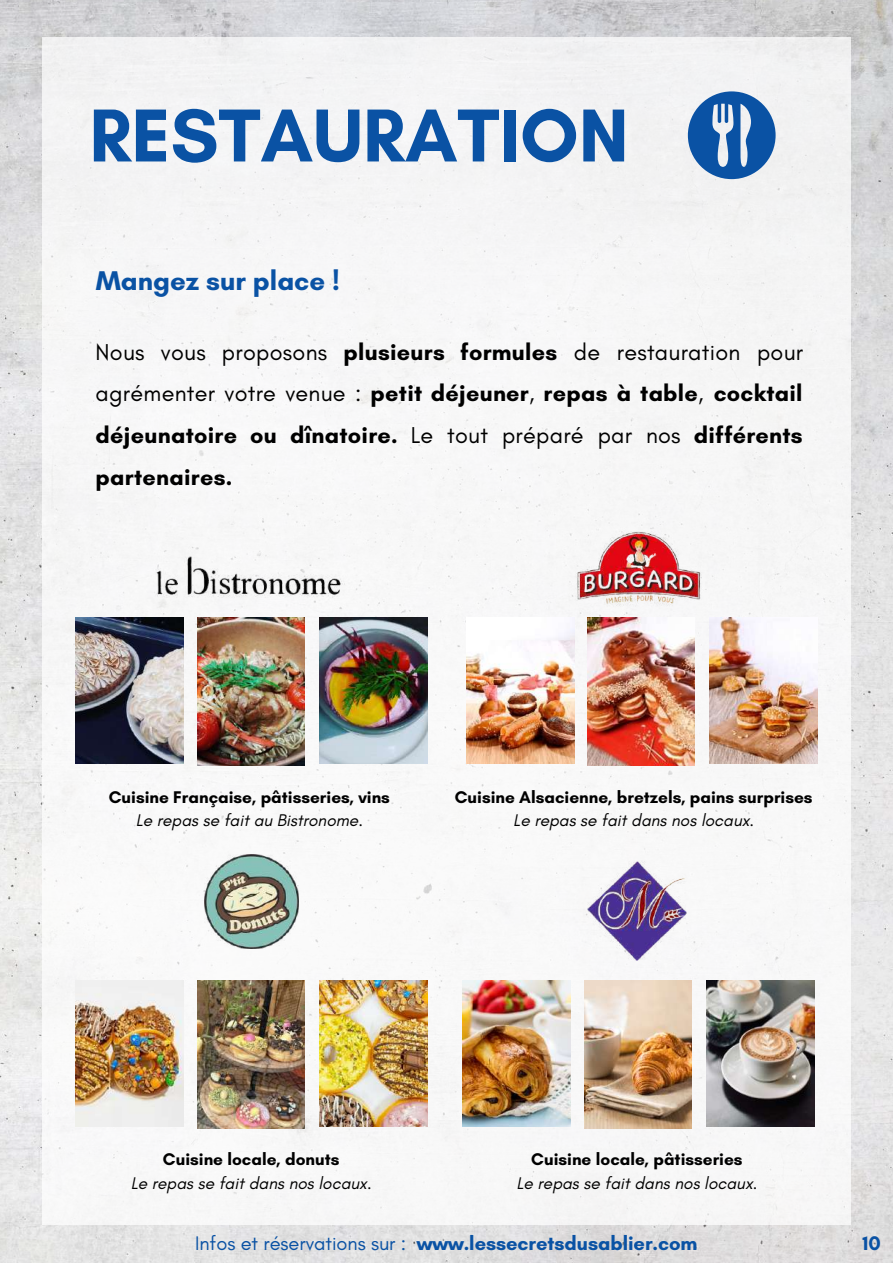
<style>
.page{position:relative;width:893px;height:1264px;background:#fff}
.page>*{position:absolute;margin:0;border:0;box-sizing:border-box;transform-origin:0 0}
.t1{font:700 76.35px "Glacial Indifference";color:#0a52a4}
.t2{font:700 27.6px "Glacial Indifference";color:#0a52a4}
.t3{font:700 23.4px/41.5px "Glacial Indifference";letter-spacing:.01em;color:#000;text-align:justify}
.t4{font:700 20.1px "Glacial Indifference";letter-spacing:-.005em;color:#0a52a4}
.t5{font:700 17.25px "Glacial Indifference";color:#000}
.t6{font:italic 17.25px "Glacial Indifference";color:#000}
.s1{font-weight:400}
</style>
<div class="page">
<img style="left:0;top:0;width:892px;height:1262px">
<div style="left:42px;top:38px;width:808px;height:1186px;background:#f7f7f7"></div>
<svg style="left:687px;top:91px;width:88px;height:88px"></svg>
<img style="left:569px;top:509px;width:138px;height:138px">
<img style="left:204px;top:854px;width:94px;height:94px">
<img style="left:587px;top:861px;width:99px;height:99px">
<img style="left:156px;top:547px;width:189px;height:68px">
<img style="left:319px;top:617px;width:108px;height:146px">
<img style="left:197px;top:617px;width:107px;height:149px">
<img style="left:76px;top:617px;width:108px;height:146px">
<img style="left:709px;top:617px;width:108px;height:146px">
<img style="left:587px;top:617px;width:107px;height:149px">
<img style="left:466px;top:617px;width:108px;height:146px">
<img style="left:319px;top:980px;width:108px;height:146px">
<img style="left:197px;top:980px;width:107px;height:148px">
<img style="left:76px;top:993px;width:108px;height:133px">
<img style="left:706px;top:980px;width:108px;height:146px">
<img style="left:584px;top:980px;width:107px;height:148px">
<img style="left:463px;top:980px;width:108px;height:146px">
<h1 class="t1" style="left:89px;top:89px;width:541px">RESTAURATION</h1>
<p class="t2" style="left:96px;top:263px;width:246px">Mangez sur place !</p>
<p class="t3" style="left:96px;top:331px;width:709px"><span class="s1">Nous vous proposons</span> plusieurs formules <span class="s1">de restauration pour agrémenter votre venue :</span> petit déjeuner<span class="s1">,</span> repas à table<span class="s1">,</span> cocktail déjeunatoire ou dînatoire. <span class="s1">Le tout préparé par nos</span> différents partenaires.</p>
<p class="t5" style="left:109px;top:786px;width:283px">Cuisine Française, pâtisseries, vins</p>
<p class="t6" style="left:136px;top:809px;width:229px">Le repas se fait au Bistronome.</p>
<p class="t5" style="left:455px;top:786px;width:359px">Cuisine Alsacienne, bretzels, pains surprises</p>
<p class="t6" style="left:513px;top:809px;width:242px">Le repas se fait dans nos locaux.</p>
<p class="t5" style="left:163px;top:1148px;width:178px">Cuisine locale, donuts</p>
<p class="t6" style="left:131px;top:1172px;width:242px">Le repas se fait dans nos locaux.</p>
<p class="t5" style="left:531px;top:1148px;width:213px">Cuisine locale, pâtisseries</p>
<p class="t6" style="left:516px;top:1172px;width:242px">Le repas se fait dans nos locaux.</p>
<p class="t4" style="left:195px;top:1230px;width:504px"><span class="s1">Infos et réservations sur :</span> www.lessecretsdusablier.com</p>
<p class="t4" style="left:862px;top:1230px;width:20px">10</p>
</div>
